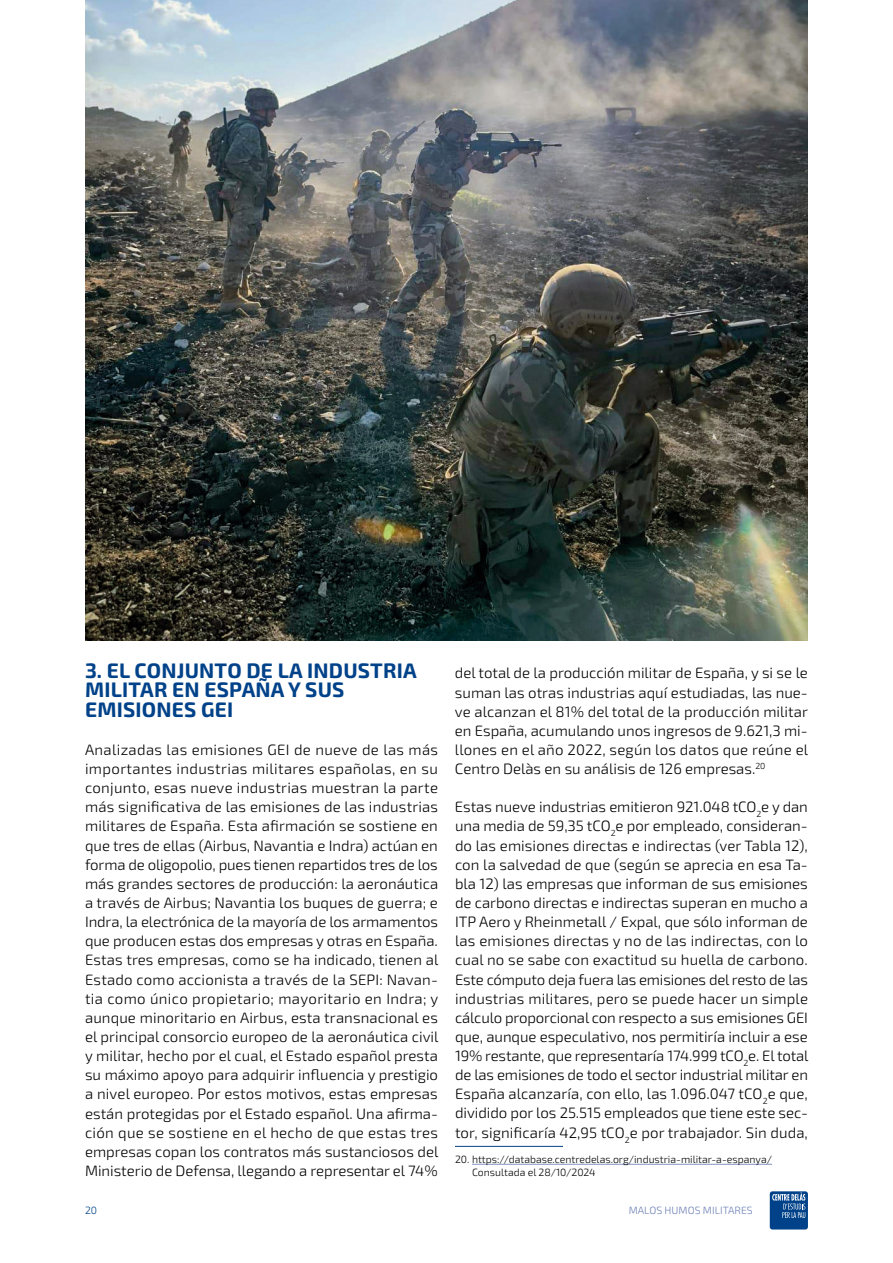
<style>
.page{position:relative;width:893px;height:1263px;background:#fff}
.page>*{position:absolute;margin:0;border:0;box-sizing:border-box;transform-origin:0 0}
.t1{font:700 21px/19.2px "Exo 2.0";letter-spacing:.01em;color:#004289}
.t2{font:300 15px/19.2px "Exo 2.0";color:#000;text-align:justify}
.t3{font:300 10.5px/12.6px "Exo 2.0";color:#000}
.t4{font:300 10.5px "Exo 2.0";color:#6d80b6}
.t5{font:300 10.5px "Exo 2.0";color:#004289}
</style>
<div class="page">
<div style="left:770px;top:1191px;width:38px;height:38px;background:#004289;border-radius:3px"></div>
<svg style="left:772px;top:1192px;width:33px;height:26px"></svg>
<hr style="left:455px;top:1146px;width:108px;height:1px;background:#004289">
<hr style="left:472px;top:1164px;width:300px;height:1px;background:#8693c2">
<img style="left:85px;top:0;width:723px;height:640px">
<h1 class="t1" style="left:85px;top:662px;width:333px">3. EL CONJUNTO DE LA INDUSTRIA<br>MILITAR EN ESPAÑA Y SUS<br>EMISIONES GEI</h1>
<p class="t2" style="left:85px;top:740px;width:355px">Analizadas las emisiones GEI de nueve de las más importantes industrias militares españolas, en su conjunto, esas nueve industrias muestran la parte más significativa de las emisiones de las industrias militares de España. Esta afirmación se sostiene en que tres de ellas (Airbus, Navantia e Indra) actúan en forma de oligopolio, pues tienen repartidos tres de los más grandes sectores de producción: la aeronáutica a través de Airbus; Navantia los buques de guerra; e Indra, la electrónica de la mayoría de los armamentos que producen estas dos empresas y otras en España.<br>Estas tres empresas, como se ha indicado, tienen al Estado como accionista a través de la SEPI: Navan&shy;tia como único propietario; mayoritario en Indra; y aunque minoritario en Airbus, esta transnacional es el principal consorcio europeo de la aeronáutica civil y militar, hecho por el cual, el Estado español presta su máximo apoyo para adquirir influencia y prestigio a nivel europeo. Por estos motivos, estas empresas están protegidas por el Estado español. Una afirma&shy;ción que se sostiene en el hecho de que estas tres empresas copan los contratos más sustanciosos del Ministerio de Defensa, llegando a representar el 74%</p>
<p class="t2" style="left:455px;top:664px;width:355px">del total de la producción militar de España, y si se le suman las otras industrias aquí estudiadas, las nue&shy;ve alcanzan el 81% del total de la producción militar en España, acumulando unos ingresos de 9.621,3 mi&shy;llones en el año 2022, según los datos que reúne el Centro Delàs en su análisis de 126 empresas.<sup>20</sup></p>
<p class="t2" style="left:455px;top:798px;width:355px">Estas nueve industrias emitieron 921.048 tCO<sub>2</sub>e y dan una media de 59,35 tCO<sub>2</sub>e por empleado, consideran&shy;do las emisiones directas e indirectas (ver Tabla 12), con la salvedad de que (según se aprecia en esa Ta&shy;bla 12) las empresas que informan de sus emisiones de carbono directas e indirectas superan en mucho a ITP Aero y Rheinmetall / Expal, que sólo informan de las emisiones directas y no de las indirectas, con lo cual no se sabe con exactitud su huella de carbono.<br>Este cómputo deja fuera las emisiones del resto de las industrias militares, pero se puede hacer un simple cálculo proporcional con respecto a sus emisiones GEI que, aunque especulativo, nos permitiría incluir a ese 19% restante, que representaría 174.999 tCO<sub>2</sub>e. El total de las emisiones de todo el sector industrial militar en España alcanzaría, con ello, las 1.096.047 tCO<sub>2</sub>e que, dividido por los 25.515 empleados que tiene este sec&shy;tor, significaría 42,95 tCO<sub>2</sub>e por trabajador. Sin duda,</p>
<p class="t3" style="left:472px;top:1153px;width:302px;text-indent:-17px">20. https://database.centredelas.org/industria-militar-a-espanya/<br>Consultada el 28/10/2024</p>
<p class="t5" style="left:85px;top:1204px;width:14px">20</p>
<p class="t4" style="left:629px;top:1204px;width:126px">MALOS HUMOS MILITARES</p>
</div>
